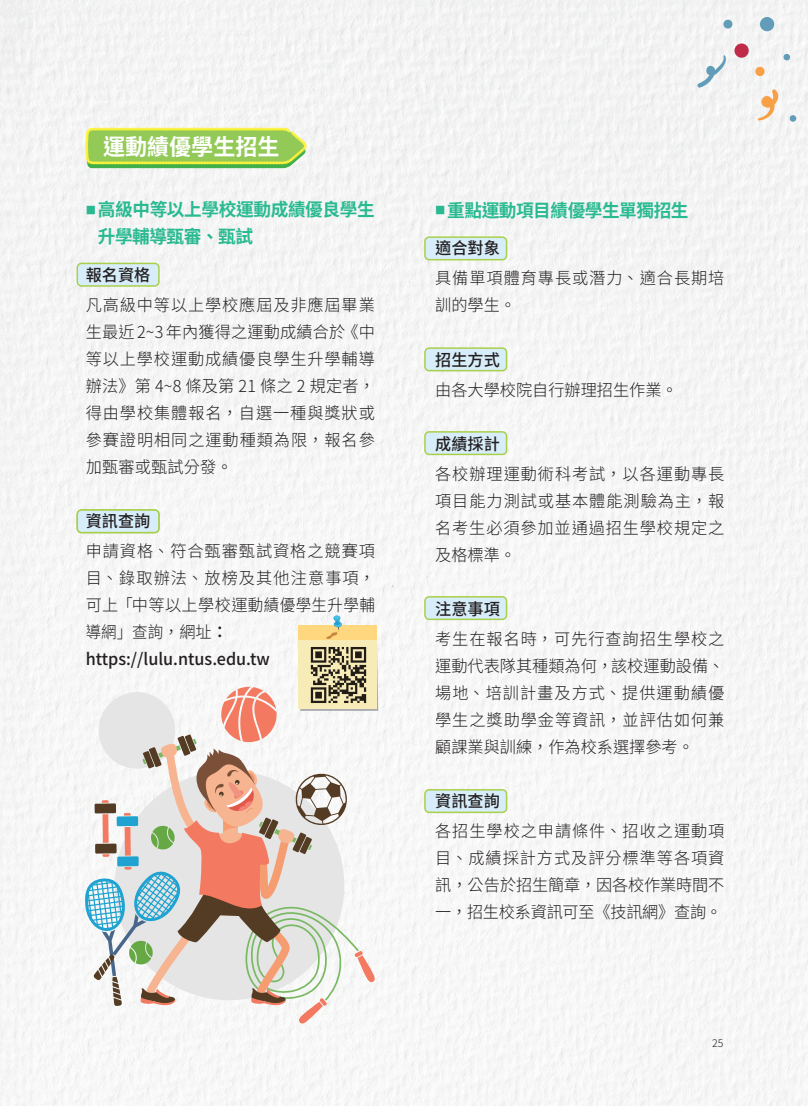
<style>
.page{position:relative;width:808px;height:1106px;background:#f5f6f5}
.page>*{position:absolute;margin:0;border:0;box-sizing:border-box;transform-origin:0 0}
.內文標題{font:700 22.5px "Noto Sans CJ Ktc";color:#fff}
.內文{font:700 18px/27px "Noto Sans CJ Ktc";letter-spacing:-.025em;color:#29ba91}
.內文-2{font:300 16.5px/27px "Noto Sans CJ Ktc";letter-spacing:.06em;color:#231f20;text-align:justify}
.內文-3{font:500 16.5px "Noto Sans CJ Ktc";color:#231f20}
.內文-4{font:300 16.5px "Noto Sans CJ Ktc";color:#231f20}
.t1{font:300 10.5px "Noto Sans CJ Ktc";color:#231f20}
.s1{font-weight:500}
</style>
<div class="page">
<div style="left:755px;top:67px;width:10px;height:9px;background:#f8a045;border-radius:50%"></div>
<div style="left:760px;top:17px;width:14px;height:14px;background:#619cb8;border-radius:50%"></div>
<div style="left:783px;top:54px;width:7px;height:6px;background:#619cb8;border-radius:50%"></div>
<div style="left:790px;top:115px;width:6px;height:7px;background:#619cb8;border-radius:50%"></div>
<div style="left:734px;top:43px;width:15px;height:15px;background:#bf2b49;border-radius:50%"></div>
<div style="left:723px;top:20px;width:9px;height:9px;background:#619cb8;border-radius:50%"></div>
<svg style="left:696px;top:55px;width:32px;height:33px"></svg>
<svg style="left:757px;top:88px;width:23px;height:33px"></svg>
<svg style="left:0;top:159px;width:16px;height:71px"></svg>
<div style="left:77px;top:263px;width:82px;height:23px;background:#d7edf9;border-radius:4px"></div>
<div style="left:77px;top:263px;width:83px;height:24px;border:2px solid #a9d04b;border-radius:4px"></div>
<div style="left:425px;top:237px;width:81px;height:23px;background:#d7edf9;border-radius:4px"></div>
<div style="left:424px;top:236px;width:83px;height:24px;border:2px solid #a9d04b;border-radius:4px"></div>
<div style="left:425px;top:348px;width:81px;height:22px;background:#d7edf9;border-radius:4px"></div>
<div style="left:424px;top:347px;width:83px;height:24px;border:2px solid #a9d04b;border-radius:4px"></div>
<div style="left:425px;top:432px;width:81px;height:22px;background:#d7edf9;border-radius:4px"></div>
<div style="left:424px;top:431px;width:83px;height:24px;border:2px solid #a9d04b;border-radius:4px"></div>
<div style="left:425px;top:597px;width:81px;height:22px;background:#d7edf9;border-radius:4px"></div>
<div style="left:424px;top:596px;width:83px;height:24px;border:2px solid #a9d04b;border-radius:4px"></div>
<div style="left:425px;top:789px;width:81px;height:23px;background:#d7edf9;border-radius:4px"></div>
<div style="left:424px;top:789px;width:83px;height:24px;border:2px solid #a9d04b;border-radius:4px"></div>
<div style="left:77px;top:510px;width:82px;height:22px;background:#d7edf9;border-radius:4px"></div>
<div style="left:77px;top:509px;width:83px;height:24px;border:2px solid #a9d04b;border-radius:4px"></div>
<svg style="left:84px;top:127px;width:223px;height:41px;background:#9fcf5c"></svg>
<svg style="left:85px;top:615px;width:293px;height:411px"></svg>
<p class="內文標題" style="left:103px;top:134px;width:178px">運動績優學生招生</p>
<p class="內文" style="left:98px;top:197px;width:278px;text-indent:-12px"><sup>■</sup> 高級中等以上學校運動成績優良學生升學輔導甄審、甄試</p>
<p class="內文-3" style="left:86px;top:266px;width:66px">報名資格</p>
<p class="內文-2" style="left:86px;top:292px;width:291px">凡高級中等以上學校應屆及非應屆畢業生最近 2~3 年內獲得之運動成績合於《中等以上學校運動成績優良學生升學輔導辦法》第 4~8 條及第 21 條之 2 規定者，得由學校集體報名，自選一種與獎狀或參賽證明相同之運動種類為限，報名參加甄審或甄試分發。</p>
<p class="內文-3" style="left:86px;top:512px;width:66px">資訊查詢</p>
<p class="內文-2" style="left:86px;top:538px;width:291px">申請資格、符合甄審甄試資格之競賽項目、錄取辦法、放榜及其他注意事項，可上「中等以上學校運動績優學生升學輔導網」查詢，網址<span class="s1">：</span></p>
<p class="內文-3" style="left:86px;top:650px;width:186px">https://lulu.ntus.edu.tw</p>
<p class="內文" style="left:435px;top:197px;width:255px"><sup>■</sup> 重點運動項目績優學生單獨招生</p>
<p class="內文-3" style="left:435px;top:239px;width:66px">適合對象</p>
<p class="內文-2" style="left:435px;top:265px;width:291px">具備單項體育專長或潛力、適合長期培訓的學生。</p>
<p class="內文-3" style="left:435px;top:350px;width:66px">招生方式</p>
<p class="內文-4" style="left:435px;top:380px;width:244px">由各大學校院自行辦理招生作業。</p>
<p class="內文-3" style="left:435px;top:434px;width:66px">成績採計</p>
<p class="內文-2" style="left:435px;top:460px;width:291px">各校辦理運動術科考試，以各運動專長項目能力測試或基本體能測驗為主，報名考生必須參加並通過招生學校規定之及格標準。</p>
<p class="內文-3" style="left:435px;top:599px;width:66px">注意事項</p>
<p class="內文-2" style="left:435px;top:625px;width:291px">考生在報名時，可先行查詢招生學校之運動代表隊其種類為何，該校運動設備、場地、培訓計畫及方式、提供運動績優學生之獎助學金等資訊，並評估如何兼顧課業與訓練，作為校系選擇參考。</p>
<p class="內文-3" style="left:435px;top:791px;width:66px">資訊查詢</p>
<p class="內文-2" style="left:435px;top:817px;width:291px">各招生學校之申請條件、招收之運動項目、成績採計方式及評分標準等各項資訊，公告於招生簡章，因各校作業時間不一，招生校系資訊可至《技訊網》查詢。</p>
<p class="t1" style="left:712px;top:1037px;width:13px">25</p>
</div>
